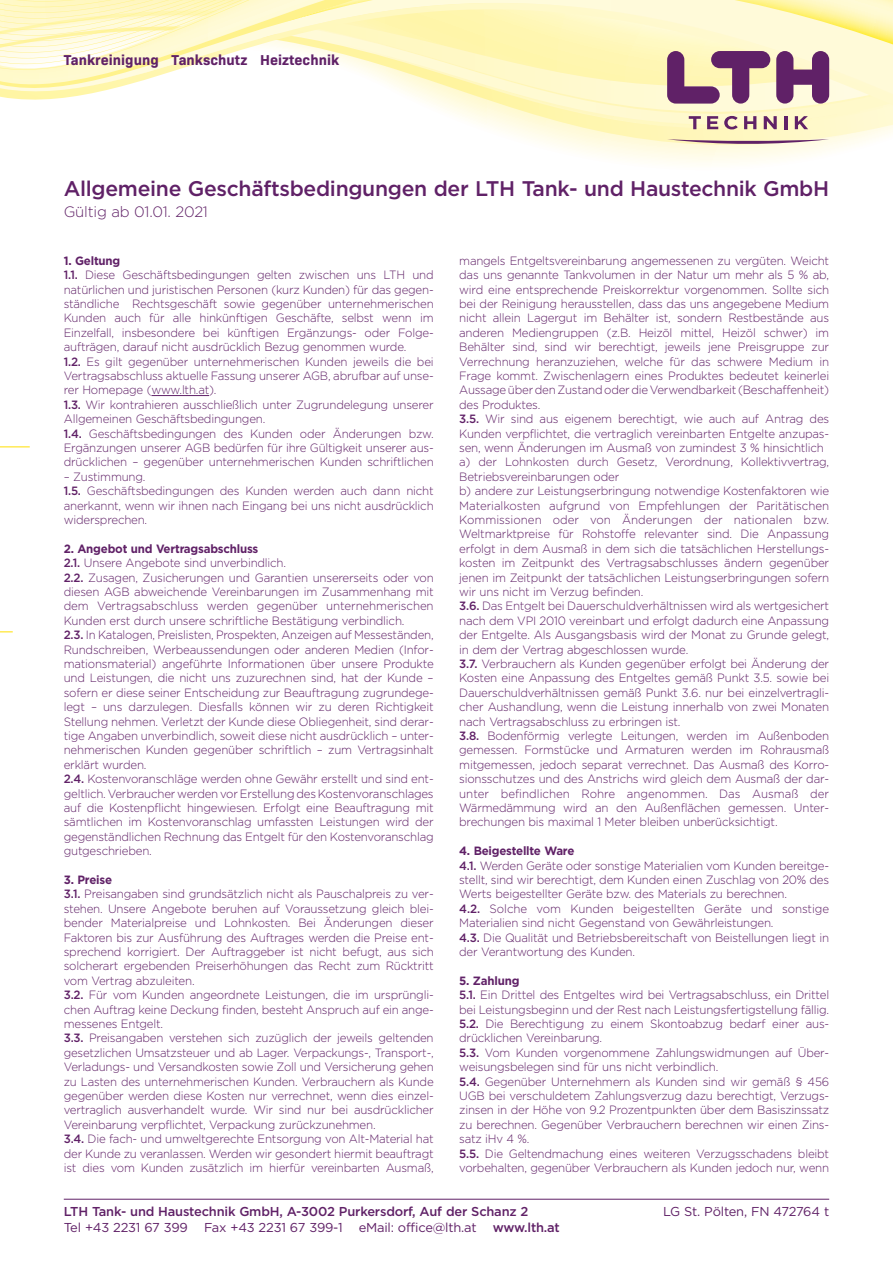
<style>
.page{position:relative;width:893px;height:1263px;background:#fff}
.page>*{position:absolute;margin:0;border:0;box-sizing:border-box;transform-origin:0 0}
.t1{font:500 21.15px "Gotham";letter-spacing:-.015em;color:#602167}
.t2{font:300 15px "Gotham";letter-spacing:-.015em;color:#602167}
.t3{font:700 14.55px "Bio Sans";letter-spacing:.005em;color:#602167}
.t4{font:500 12.9px/16.5px "Gotham";letter-spacing:-.015em;color:#602167}
.t5{font:12.9px "Gotham";letter-spacing:-.02em;color:#602167}
.t6{font:300 12px/14.4px "Gotham";letter-spacing:-.02em;color:#602167;scale:.96 1}
.s1{font-weight:700}
.s2{font-weight:500}
.s3{font-weight:400}
</style>
<div class="page">
<svg style="left:452px;top:112px;width:441px;height:52px"></svg>
<svg style="left:433px;top:104px;width:460px;height:8px;background:#fff9ce"></svg>
<hr style="left:0;top:447px;width:30px;height:1px;background:#ffe000">
<svg style="left:0;top:632px;width:13px;height:1px"></svg>
<hr style="left:151px;top:395px;width:58px;height:1px;background:#602167">
<svg style="left:667px;top:139px;width:162px;height:5px"></svg>
<svg style="left:689px;top:116px;width:12px;height:13px"></svg>
<svg style="left:707px;top:116px;width:11px;height:13px"></svg>
<svg style="left:724px;top:116px;width:14px;height:13px"></svg>
<svg style="left:744px;top:116px;width:12px;height:13px"></svg>
<svg style="left:764px;top:116px;width:13px;height:13px"></svg>
<svg style="left:784px;top:116px;width:3px;height:13px"></svg>
<svg style="left:795px;top:116px;width:13px;height:13px"></svg>
<svg style="left:0;top:0;width:893px;height:104px"></svg>
<hr style="left:64px;top:1199px;width:765px;height:1px;background:#602167">
<p class="t3" style="left:64px;top:49px;width:277px">Tankreinigung Tankschutz Heiztechnik</p>
<h1 class="t1" style="left:64px;top:174px;width:767px">Allgemeine Geschäftsbedingungen der LTH Tank- und Haustechnik GmbH</h1>
<p class="t2" style="left:64px;top:202px;width:146px">Gültig ab 01.01. 2021</p>
<p class="t6" style="left:64px;top:253px;width:387px"><span class="s1">1. Geltung<br></span><span class="s2">1.1.</span> Diese Geschäftsbedingungen gelten zwischen uns LTH und natürlichen und juristischen Personen (kurz Kunden) für das gegen&shy;ständliche Rechtsgeschäft sowie gegenüber unternehmerischen Kunden auch für alle hinkünftigen Geschäfte, selbst wenn im Einzelfall, insbesondere bei künftigen Ergänzungs- oder Folge&shy;aufträgen, darauf nicht ausdrücklich Bezug genommen wurde.<br><span class="s2">1.2.</span> Es gilt gegenüber unternehmerischen Kunden jeweils die bei Vertragsabschluss aktuelle Fassung unserer AGB, abrufbar auf unse&shy;rer Homepage (www.lth.at).<br><span class="s2">1.3.</span> Wir kontrahieren ausschließlich unter Zugrundelegung unserer Allgemeinen Geschäftsbedingungen.<br><span class="s2">1.4.</span> Geschäftsbedingungen des Kunden oder Änderungen bzw.<br>Ergänzungen unserer AGB bedürfen für ihre Gültigkeit unserer aus&shy;drücklichen – gegenüber unternehmerischen Kunden schriftlichen</p>
<p class="t6" style="left:64px;top:469px;width:387px">– Zustimmung.<br><span class="s2">1.5.</span> Geschäftsbedingungen des Kunden werden auch dann nicht anerkannt, wenn wir ihnen nach Eingang bei uns nicht ausdrücklich widersprechen.</p>
<p class="t6" style="left:64px;top:541px;width:387px"><span class="s1">2. Angebot und Vertragsabschluss<br></span><span class="s2">2.1.</span> Unsere Angebote sind unverbindlich.<br><span class="s2">2.2.</span> Zusagen, Zusicherungen und Garantien unsererseits oder von diesen AGB abweichende Vereinbarungen im Zusammenhang mit dem Vertragsabschluss werden gegenüber unternehmerischen Kunden erst durch unsere schriftliche Bestätigung verbindlich.<br><span class="s2">2.3.</span> In Katalogen, Preislisten, Prospekten, Anzeigen auf Messeständen, Rundschreiben, Werbeaussendungen oder anderen Medien (Infor&shy;mationsmaterial) angeführte Informationen über unsere Produkte und Leistungen, die nicht uns zuzurechnen sind, hat der Kunde – sofern er diese seiner Entscheidung zur Beauftragung zugrundege&shy;legt – uns darzulegen. Diesfalls können wir zu deren Richtigkeit Stellung nehmen. Verletzt der Kunde diese Obliegenheit, sind derar&shy;tige Angaben unverbindlich, soweit diese nicht ausdrücklich – unter&shy;nehmerischen Kunden gegenüber schriftlich – zum Vertragsinhalt erklärt wurden.<br><span class="s2">2.4.</span> Kostenvoranschläge werden ohne Gewähr erstellt und sind ent&shy;geltlich. Verbraucher werden vor Erstellung des Kostenvoranschlages auf die Kostenpflicht hingewiesen. Erfolgt eine Beauftragung mit sämtlichen im Kostenvoranschlag umfassten Leistungen wird der gegenständlichen Rechnung das Entgelt für den Kostenvoranschlag gutgeschrieben.</p>
<p class="t6" style="left:64px;top:872px;width:387px"><span class="s1">3. Preise<br></span><span class="s2">3.1.</span> Preisangaben sind grundsätzlich nicht als Pauschalpreis zu ver&shy;stehen. Unsere Angebote beruhen auf Voraussetzung gleich blei&shy;bender Materialpreise und Lohnkosten. Bei Änderungen dieser Faktoren bis zur Ausführung des Auftrages werden die Preise ent&shy;sprechend korrigiert. Der Auftraggeber ist nicht befugt, aus sich solcherart ergebenden Preiserhöhungen das Recht zum Rücktritt vom Vertrag abzuleiten.<br><span class="s2">3.2.</span> Für vom Kunden angeordnete Leistungen, die im ursprüngli&shy;chen Auftrag keine Deckung finden, besteht Anspruch auf ein ange&shy;messenes Entgelt.<br><span class="s2">3.3.</span> Preisangaben verstehen sich zuzüglich der jeweils geltenden gesetzlichen Umsatzsteuer und ab Lager. Verpackungs-, Transport-, Verladungs- und Versandkosten sowie Zoll und Versicherung gehen zu Lasten des unternehmerischen Kunden. Verbrauchern als Kunde gegenüber werden diese Kosten nur verrechnet, wenn dies einzel&shy;vertraglich ausverhandelt wurde. Wir sind nur bei ausdrücklicher Vereinbarung verpflichtet, Verpackung zurückzunehmen.<br><span class="s2">3.4.</span> Die fach- und umweltgerechte Entsorgung von Alt-Material hat der Kunde zu veranlassen. Werden wir gesondert hiermit beauftragt ist dies vom Kunden zusätzlich im hierfür vereinbarten Ausmaß,</p>
<p class="t6" style="left:459px;top:253px;width:387px">mangels Entgeltsvereinbarung angemessenen zu vergüten. Weicht das uns genannte Tankvolumen in der Natur um mehr als 5 % ab, wird eine entsprechende Preiskorrektur vorgenommen. Sollte sich bei der Reinigung herausstellen, dass das uns angegebene Medium nicht allein Lagergut im Behälter ist, sondern Restbestände aus anderen Mediengruppen (z.B. Heizöl mittel, Heizöl schwer) im Behälter sind, sind wir berechtigt, jeweils jene Preisgruppe zur Verrechnung heranzuziehen, welche für das schwere Medium in Frage kommt. Zwischenlagern eines Produktes bedeutet keinerlei Aussage über den Zustand oder die Verwendbarkeit (Beschaffenheit) des Produktes.<br><span class="s2">3.5.</span> Wir sind aus eigenem berechtigt, wie auch auf Antrag des Kunden verpflichtet, die vertraglich vereinbarten Entgelte anzupas&shy;sen, wenn Änderungen im Ausmaß von zumindest 3 % hinsichtlich a) der Lohnkosten durch Gesetz, Verordnung, Kollektivvertrag, Betriebsvereinbarungen oder<br>b) andere zur Leistungserbringung notwendige Kostenfaktoren wie Materialkosten aufgrund von Empfehlungen der Paritätischen Kommissionen oder von Änderungen der nationalen bzw.<br>Weltmarktpreise für Rohstoffe relevanter sind. Die Anpassung erfolgt in dem Ausmaß in dem sich die tatsächlichen Herstellungs&shy;kosten im Zeitpunkt des Vertragsabschlusses ändern gegenüber jenen im Zeitpunkt der tatsächlichen Leistungserbringungen sofern wir uns nicht im Verzug befinden.<br><span class="s2">3.6.</span> Das Entgelt bei Dauerschuldverhältnissen wird als wertgesichert nach dem VPI 2010 vereinbart und erfolgt dadurch eine Anpassung der Entgelte. Als Ausgangsbasis wird der Monat zu Grunde gelegt, in dem der Vertrag abgeschlossen wurde.<br><span class="s2">3.7.</span> Verbrauchern als Kunden gegenüber erfolgt bei Änderung der Kosten eine Anpassung des Entgeltes gemäß Punkt 3.5. sowie bei Dauerschuldverhältnissen gemäß Punkt 3.6. nur bei einzelvertragli&shy;cher Aushandlung, wenn die Leistung innerhalb von zwei Monaten nach Vertragsabschluss zu erbringen ist.<br><span class="s2">3.8.</span> Bodenförmig verlegte Leitungen, werden im Außenboden gemessen. Formstücke und Armaturen werden im Rohrausmaß mitgemessen, jedoch separat verrechnet. Das Ausmaß des Korro&shy;sionsschutzes und des Anstrichs wird gleich dem Ausmaß der dar&shy;unter befindlichen Rohre angenommen. Das Ausmaß der Wärmedämmung wird an den Außenflächen gemessen. Unter&shy;brechungen bis maximal 1 Meter bleiben unberücksichtigt.</p>
<p class="t6" style="left:459px;top:843px;width:387px"><span class="s1">4. Beigestellte Ware<br></span><span class="s2">4.1.</span> Werden Geräte oder sonstige Materialien vom Kunden bereitge&shy;stellt, sind wir berechtigt, dem Kunden einen Zuschlag von 20% des Werts beigestellter Geräte bzw. des Materials zu berechnen.<br><span class="s2">4.2.</span> Solche vom Kunden beigestellten Geräte und sonstige Materialien sind nicht Gegenstand von Gewährleistungen.<br><span class="s2">4.3.</span> Die Qualität und Betriebsbereitschaft von Beistellungen liegt in der Verantwortung des Kunden.</p>
<p class="t6" style="left:459px;top:973px;width:387px"><span class="s1">5. Zahlung<br></span><span class="s2">5.1.</span> Ein Drittel des Entgeltes wird bei Vertragsabschluss, ein Drittel bei Leistungsbeginn und der Rest nach Leistungsfertigstellung fällig.<br><span class="s2">5.2.</span> Die Berechtigung zu einem Skontoabzug bedarf einer aus&shy;drücklichen Vereinbarung.<br><span class="s2">5.3.</span> Vom Kunden vorgenommene Zahlungswidmungen auf Über&shy;weisungsbelegen sind für uns nicht verbindlich.<br><span class="s2">5.4.</span> Gegenüber Unternehmern als Kunden sind wir gemäß § 456<br>UGB bei verschuldetem Zahlungsverzug dazu berechtigt, Verzugs&shy;zinsen in der Höhe von 9.2 Prozentpunkten über dem Basiszinssatz zu berechnen. Gegenüber Verbrauchern berechnen wir einen Zins&shy;satz iHv 4 %.<br><span class="s2">5.5.</span> Die Geltendmachung eines weiteren Verzugsschadens bleibt vorbehalten, gegenüber Verbrauchern als Kunden jedoch nur, wenn</p>
<p class="t4" style="left:64px;top:1203px;width:497px">LTH Tank- und Haustechnik GmbH, A-3002 Purkersdorf, Auf der Schanz 2<br><span class="s3">Tel +43 2231 67 399 Fax +43 2231 67 399-1 eMail: office@lth.at</span> www.lth.at</p>
<p class="t5" style="left:663px;top:1203px;width:168px">LG St. Pölten, FN 472764 t</p>
</div>
